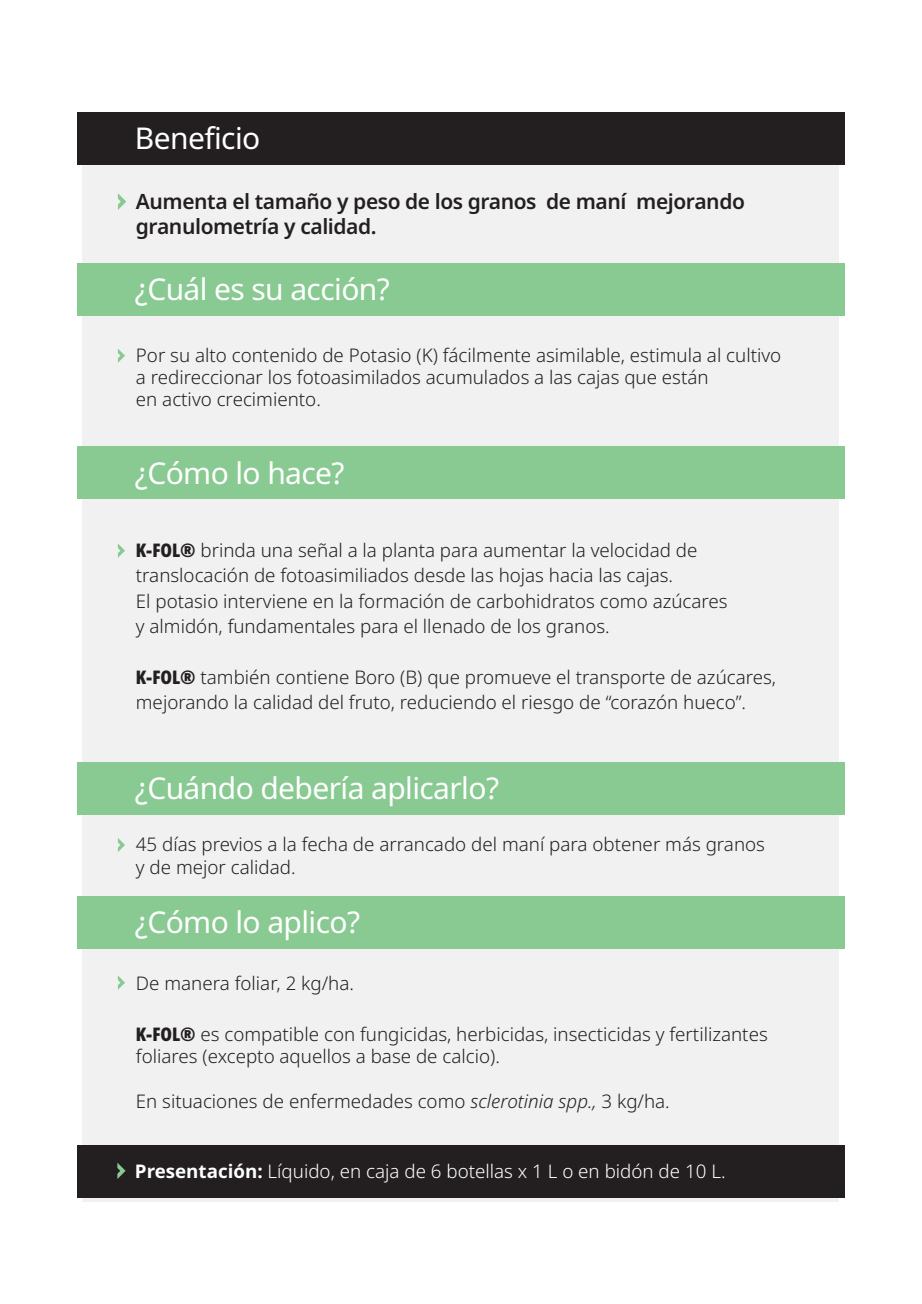
<style>
.page{position:relative;width:922px;height:1304px;background:#fff}
.page>*{position:absolute;margin:0;border:0;box-sizing:border-box;transform-origin:0 0}
.t1{font:30px "Noto Sans";letter-spacing:-.02em;color:#fff}
.t2{font:600 21px/25.7px "Noto Sans";letter-spacing:-.02em;color:#231f20}
.t3{font:300 18.75px/25.3px "Noto Sans";color:#231f20}
.t4{font:300 18.75px "Noto Sans";color:#fff}
.s1{font-weight:900;font-stretch:extra-condensed}
.s2{font-style:italic}
.s3{font-weight:700}
</style>
<div class="page">
<div style="left:83px;top:112px;width:756px;height:1089px;background:#f1f1f2"></div>
<div style="left:77px;top:1144px;width:768px;height:53px;background:#231f20"></div>
<svg style="left:117px;top:1163px;width:9px;height:16px"></svg>
<div style="left:77px;top:112px;width:768px;height:52px;background:#231f20"></div>
<div style="left:77px;top:263px;width:768px;height:53px;background:#88ca92"></div>
<svg style="left:118px;top:349px;width:7px;height:14px"></svg>
<svg style="left:118px;top:544px;width:7px;height:14px"></svg>
<svg style="left:118px;top:838px;width:7px;height:14px"></svg>
<svg style="left:118px;top:976px;width:7px;height:14px"></svg>
<svg style="left:118px;top:193px;width:8px;height:17px"></svg>
<div style="left:77px;top:446px;width:768px;height:53px;background:#88ca92"></div>
<div style="left:77px;top:761px;width:768px;height:53px;background:#88ca92"></div>
<div style="left:77px;top:895px;width:768px;height:53px;background:#88ca92"></div>
<h1 class="t1" style="left:135px;top:117px;width:127px">Beneficio</h1>
<p class="t2" style="left:136px;top:189px;width:611px">Aumenta el tamaño y peso de los granos de maní mejorando granulometría y calidad.</p>
<h1 class="t1" style="left:135px;top:268px;width:256px">¿Cuál es su acción?</h1>
<p class="t3" style="left:136px;top:344px;width:647px;line-height:22.4px">Por su alto contenido de Potasio (K) fácilmente asimilable, estimula al cultivo a redireccionar los fotoasimilados acumulados a las cajas que están<br>en activo crecimiento.</p>
<h1 class="t1" style="left:135px;top:452px;width:211px">¿Cómo lo hace?</h1>
<p class="t3" style="left:136px;top:538px;width:593px"><span class="s1">K-FOL®</span> brinda una señal a la planta para aumentar la velocidad de translocación de fotoasimiliados desde las hojas hacia las cajas.<br>El potasio interviene en la formación de carbohidratos como azúcares y almidón, fundamentales para el llenado de los granos.</p>
<p class="t3" style="left:136px;top:664px;width:642px"><span class="s1">K-FOL®</span> también contiene Boro (B) que promueve el transporte de azúcares, mejorando la calidad del fruto, reduciendo el riesgo de “corazón hueco”.</p>
<h1 class="t1" style="left:135px;top:767px;width:366px">¿Cuándo debería aplicarlo?</h1>
<p class="t3" style="left:136px;top:833px;width:631px;line-height:22.4px">45 días previos a la fecha de arrancado del maní para obtener más granos y de mejor calidad.</p>
<h1 class="t1" style="left:135px;top:901px;width:227px">¿Cómo lo aplico?</h1>
<p class="t3" style="left:136px;top:971px;width:220px">De manera foliar, 2 kg/ha.</p>
<p class="t3" style="left:136px;top:1023px;width:633px;line-height:22.4px"><span class="s1">K-FOL®</span> es compatible con fungicidas, herbicidas, insecticidas y fertilizantes foliares (excepto aquellos a base de calcio).</p>
<p class="t3" style="left:136px;top:1088px;width:535px">En situaciones de enfermedades como <span class="s2">sclerotinia spp.,</span> 3 kg/ha.</p>
<p class="t4" style="left:135px;top:1157px;width:592px"><span class="s3">Presentación:</span> Líquido, en caja de 6 botellas x 1 L o en bidón de 10 L.</p>
</div>
